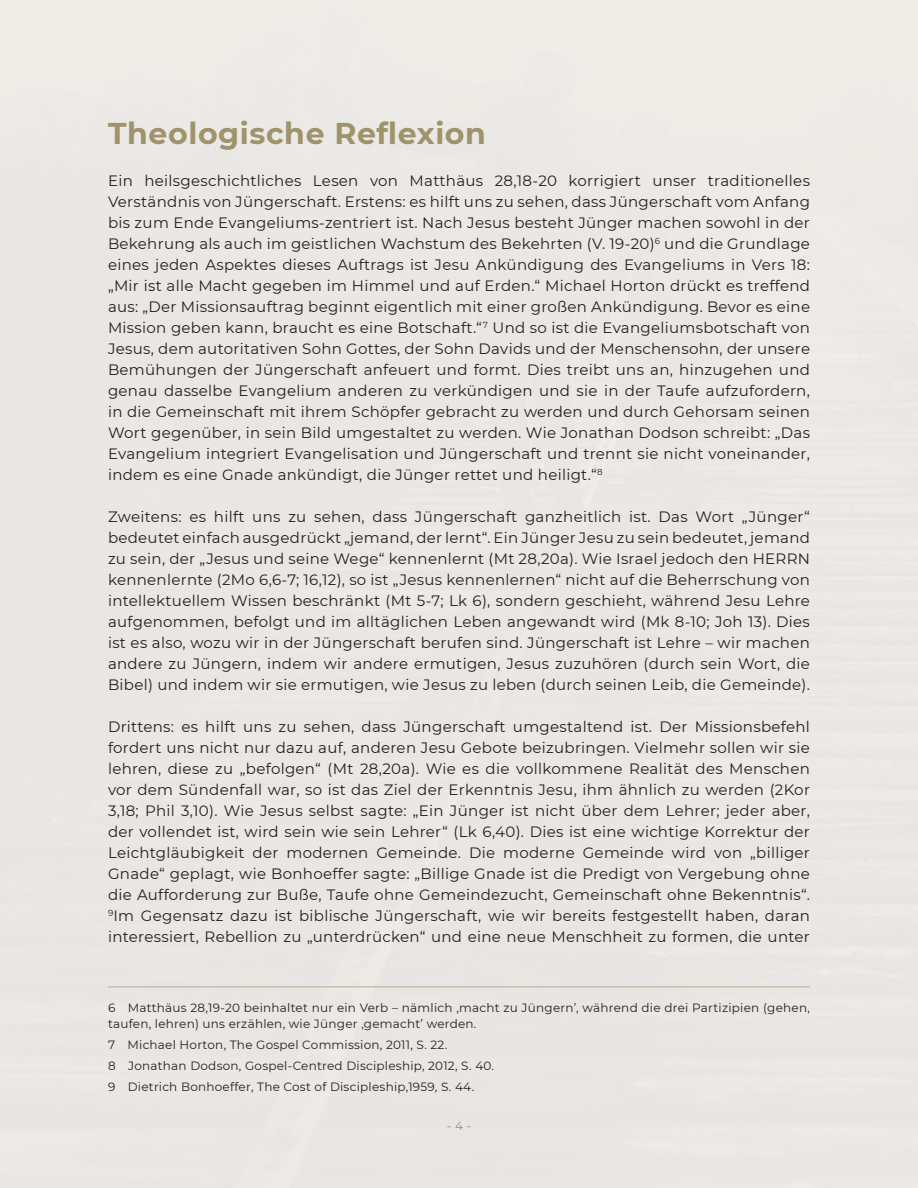
<style>
.page{position:relative;width:918px;height:1188px;background:#fff}
.page>*{position:absolute;margin:0;border:0;box-sizing:border-box;transform-origin:0 0}
.HEADING_Gold{font:700 30px "Montserrat";letter-spacing:.02em;color:#9f936c}
.Paragraph_Style{font:15px/21px "Montserrat";letter-spacing:.02em;color:#231f20;text-align:justify}
.Footnote{font:12px/16.5px "Montserrat";letter-spacing:.02em;color:#231f20}
.t1{font:12px "Montserrat";color:#9f936c}
</style>
<div class="page">
<hr style="left:108px;top:986px;width:702px;height:1px;background:#b8ad8f">
<p class="HEADING_Gold" style="left:108px;top:111px;width:379px">Theologische Reflexion</p>
<p class="Paragraph_Style" style="left:108px;top:169px;width:704px">Ein heilsgeschichtliches Lesen von Matthäus 28,18-20 korrigiert unser traditionelles Verständnis von Jüngerschaft. Erstens: es hilft uns zu sehen, dass Jüngerschaft vom Anfang bis zum Ende Evangeliums-zentriert ist. Nach Jesus besteht Jünger machen sowohl in der Bekehrung als auch im geistlichen Wachstum des Bekehrten (V. 19-20)<sup>6</sup> und die Grundlage eines jeden Aspektes dieses Auftrags ist Jesu Ankündigung des Evangeliums in Vers 18: „Mir ist alle Macht gegeben im Himmel und auf Erden.“ Michael Horton drückt es treffend aus: „Der Missionsauftrag beginnt eigentlich mit einer großen Ankündigung. Bevor es eine Mission geben kann, braucht es eine Botschaft.“<sup>7</sup> Und so ist die Evangeliumsbotschaft von Jesus, dem autoritativen Sohn Gottes, der Sohn Davids und der Menschensohn, der unsere Bemühungen der Jüngerschaft anfeuert und formt. Dies treibt uns an, hinzugehen und genau dasselbe Evangelium anderen zu verkündigen und sie in der Taufe aufzufordern, in die Gemeinschaft mit ihrem Schöpfer gebracht zu werden und durch Gehorsam seinen Wort gegenüber, in sein Bild umgestaltet zu werden. Wie Jonathan Dodson schreibt: „Das Evangelium integriert Evangelisation und Jüngerschaft und trennt sie nicht voneinander, indem es eine Gnade ankündigt, die Jünger rettet und heiligt.“<sup>8</sup></p>
<p class="Paragraph_Style" style="left:108px;top:505px;width:704px">Zweitens: es hilft uns zu sehen, dass Jüngerschaft ganzheitlich ist. Das Wort „Jünger“ bedeutet einfach ausgedrückt „jemand, der lernt“. Ein Jünger Jesu zu sein bedeutet, jemand zu sein, der „Jesus und seine Wege“ kennenlernt (Mt 28,20a). Wie Israel jedoch den HERRN kennenlernte (2Mo 6,6-7; 16,12), so ist „Jesus kennenlernen“ nicht auf die Beherrschung von intellektuellem Wissen beschränkt (Mt 5-7; Lk 6), sondern geschieht, während Jesu Lehre aufgenommen, befolgt und im alltäglichen Leben angewandt wird (Mk 8-10; Joh 13). Dies ist es also, wozu wir in der Jüngerschaft berufen sind. Jüngerschaft ist Lehre – wir machen andere zu Jüngern, indem wir andere ermutigen, Jesus zuzuhören (durch sein Wort, die Bibel) und indem wir sie ermutigen, wie Jesus zu leben (durch seinen Leib, die Gemeinde).</p>
<p class="Paragraph_Style" style="left:108px;top:715px;width:704px">Drittens: es hilft uns zu sehen, dass Jüngerschaft umgestaltend ist. Der Missionsbefehl fordert uns nicht nur dazu auf, anderen Jesu Gebote beizubringen. Vielmehr sollen wir sie lehren, diese zu „befolgen“ (Mt 28,20a). Wie es die vollkommene Realität des Menschen vor dem Sündenfall war, so ist das Ziel der Erkenntnis Jesu, ihm ähnlich zu werden (2Kor 3,18; Phil 3,10). Wie Jesus selbst sagte: „Ein Jünger ist nicht über dem Lehrer; jeder aber, der vollendet ist, wird sein wie sein Lehrer“ (Lk 6,40). Dies ist eine wichtige Korrektur der Leichtgläubigkeit der modernen Gemeinde. Die moderne Gemeinde wird von „billiger Gnade“ geplagt, wie Bonhoeffer sagte: „Billige Gnade ist die Predigt von Vergebung ohne die Aufforderung zur Buße, Taufe ohne Gemeindezucht, Gemeinschaft ohne Bekenntnis“.<br><sup>9</sup>Im Gegensatz dazu ist biblische Jüngerschaft, wie wir bereits festgestellt haben, daran interessiert, Rebellion zu „unterdrücken“ und eine neue Menschheit zu formen, die unter</p>
<p class="Footnote" style="left:108px;top:999px;width:704px">6 Matthäus 28,19-20 beinhaltet nur ein Verb – nämlich ‚macht zu Jüngern’, während die drei Partizipien (gehen, taufen, lehren) uns erzählen, wie Jünger ‚gemacht’ werden.</p>
<p class="Footnote" style="left:108px;top:1036px;width:341px">7 Michael Horton, The Gospel Commission, 2011, S. 22.</p>
<p class="Footnote" style="left:108px;top:1057px;width:388px">8 Jonathan Dodson, Gospel-Centred Discipleship, 2012, S. 40.</p>
<p class="Footnote" style="left:108px;top:1078px;width:368px">9 Dietrich Bonhoeffer, The Cost of Discipleship,1959, S. 44.</p>
<p class="t1" style="left:447px;top:1117px;width:26px">- 4 -</p>
</div>
